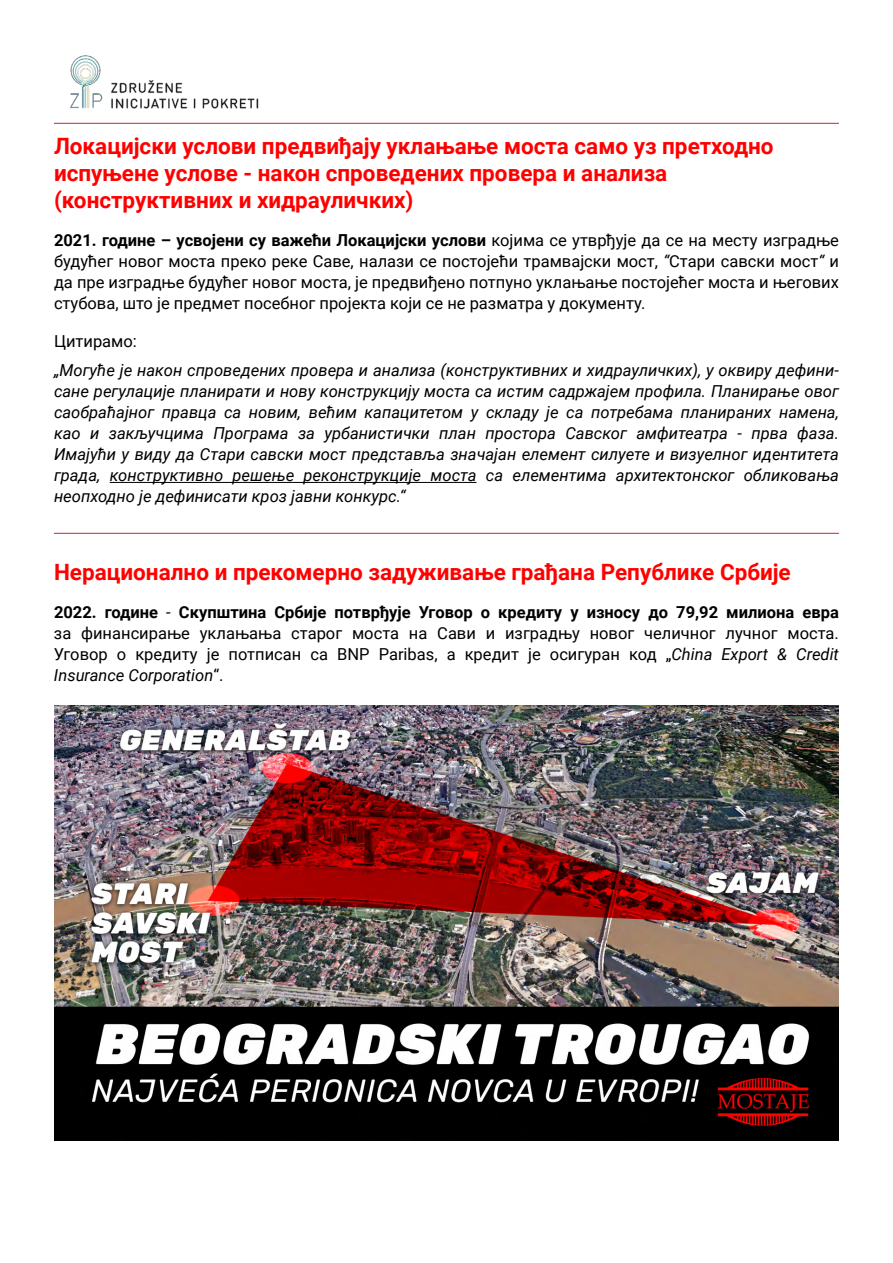
<style>
.page{position:relative;width:893px;height:1263px;background:#fff}
.page>*{position:absolute;margin:0;border:0;box-sizing:border-box;transform-origin:0 0}
.t1{font:700 22.5px/27px "Roboto";color:#f00}
.t2{font:16.5px/21px "Roboto";color:#000;text-align:justify}
.t3{font:italic 16.5px/21px "Roboto";color:#000;text-align:justify}
.s1{font-weight:700}
.s2{font-style:italic}
</style>
<div class="page">
<hr style="left:110px;top:482px;width:367px;height:1px;background:#000">
<img style="left:70px;top:55px;width:189px;height:54px">
<hr style="left:54px;top:123px;width:785px;height:1px;background:#d2232a">
<hr style="left:54px;top:533px;width:785px;height:1px;background:#d2232a">
<img style="left:54px;top:706px;width:785px;height:434px">
<h1 class="t1" style="left:54px;top:131px;width:721px">Локацијски услови предвиђају уклањање моста само уз претходно испуњене услове - након спроведених провера и анализа (конструктивних и хидрауличких)</h1>
<p class="t2" style="left:54px;top:229px;width:786px"><span class="s1">2021. године – усвојени су важећи Локацијски услови</span> којима се утврђује да се на месту изградње будућег новог моста преко реке Саве, налази се постојећи трамвајски мост, <span class="s2">“</span>Стари савски мост<span class="s2">“</span> и да пре изградње будућег новог моста, је предвиђено потпуно уклањање постојећег моста и његових стубова, што је предмет посебног пројекта који се не разматра у документу.</p>
<p class="t2" style="left:54px;top:330px;width:84px">Цитирамо:</p>
<p class="t3" style="left:54px;top:359px;width:786px">„Могуће је након спроведених провера и анализа (конструктивних и хидрауличких), у оквиру дефини&shy;сане регулације планирати и нову конструкцију моста са истим садржајем профила. Планирање овог саобраћајног правца са новим, већим капацитетом у складу је са потребама планираних намена, као и закључцима Програма за урбанистички план простора Савског амфитеатра - прва фаза.<br>Имајући у виду да Стари савски мост представља значајан елемент силуете и визуелног идентитета града, конструктивно решење реконструкције моста са елементима архитектонског обликовања неопходно је дефинисати кроз јавни конкурс.“</p>
<h1 class="t1" style="left:54px;top:558px;width:738px">Нерационално и прекомерно задуживање грађана Републике Србије</h1>
<p class="t2" style="left:54px;top:601px;width:786px"><span class="s1">2022. године</span> - <span class="s1">Скупштина Србије потврђује Уговор о кредиту у износу до 79,92 милиона евра </span>за финансирање уклањања старог моста на Сави и изградњу новог челичног лучног моста.<br>Уговор о кредиту је потписан са BNP Paribas, а кредит је осигуран код „<span class="s2">China Export &amp; Credit Insurance Corporation</span>“.</p>
</div>
